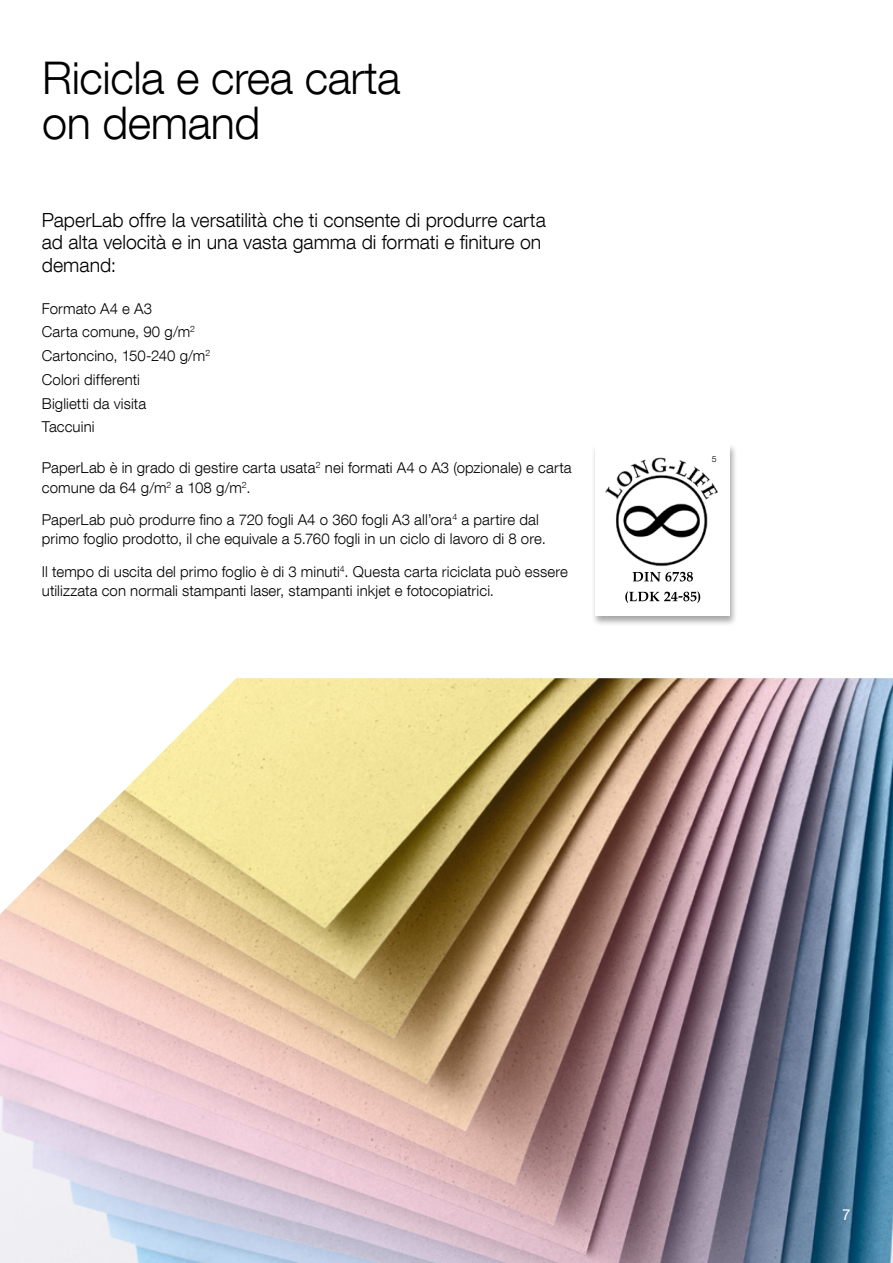
<style>
.page{position:relative;width:893px;height:1263px;background:#fff}
.page>*{position:absolute;margin:0;border:0;box-sizing:border-box;transform-origin:0 0}
.t1{font:300 45px/45px "Helvetica Neue LT Com";letter-spacing:-.01em;color:#000}
.t2{font:300 19.5px/22.5px "Helvetica Neue LT Com";color:#000}
.t3{font:300 15px/19.5px "Helvetica Neue LT Com";letter-spacing:.005em;color:#000}
.t4{font:15px "Helvetica Neue LT Com";color:#fff}
.t5{font:300 8.7px "Helvetica Neue LT Com";color:#000}
</style>
<div class="page">
<div style="left:591px;top:443px;width:147px;height:184px;background:#000;opacity:.35"></div>
<div style="left:595px;top:444px;width:135px;height:171px;background:#fff"></div>
<svg style="left:625px;top:591px;width:75px;height:12px"></svg>
<svg style="left:633px;top:572px;width:60px;height:10px"></svg>
<img style="left:605px;top:457px;width:113px;height:110px">
<img style="left:0;top:678px;width:893px;height:585px">
<p class="t1" style="left:42px;top:54px;width:360px">Ricicla e crea carta on demand</p>
<p class="t2" style="left:42px;top:208px;width:505px">PaperLab offre la versatilità che ti consente di produrre carta ad alta velocità e in una vasta gamma di formati e finiture on demand:</p>
<p class="t3" style="left:42px;top:298px;width:112px">Formato A4 e A3</p>
<p class="t3" style="left:42px;top:322px;width:155px">Carta comune, 90 g/m<sup>2</sup></p>
<p class="t3" style="left:42px;top:346px;width:170px">Cartoncino, 150-240 g/m<sup>2</sup></p>
<p class="t3" style="left:42px;top:369px;width:100px">Colori differenti</p>
<p class="t3" style="left:42px;top:393px;width:106px">Biglietti da visita</p>
<p class="t3" style="left:42px;top:417px;width:54px">Taccuini</p>
<p class="t3" style="left:42px;top:458px;width:531px">PaperLab è in grado di gestire carta usata<sup>2</sup> nei formati A4 o A3 (opzionale) e carta comune da 64 g/m<sup>2</sup> a 108 g/m<sup>2</sup>.</p>
<p class="t3" style="left:42px;top:509px;width:505px">PaperLab può produrre fino a 720 fogli A4 o 360 fogli A3 all’ora<sup>4</sup> a partire dal primo foglio prodotto, il che equivale a 5.760 fogli in un ciclo di lavoro di 8 ore.</p>
<p class="t3" style="left:42px;top:561px;width:528px">Il tempo di uscita del primo foglio è di 3 minuti<sup>4</sup>. Questa carta riciclata può essere utilizzata con normali stampanti laser, stampanti inkjet e fotocopiatrici.</p>
<p class="t5" style="left:712px;top:454px;width:6px">5</p>
<p class="t4" style="left:842px;top:1206px;width:10px">7</p>
</div>
